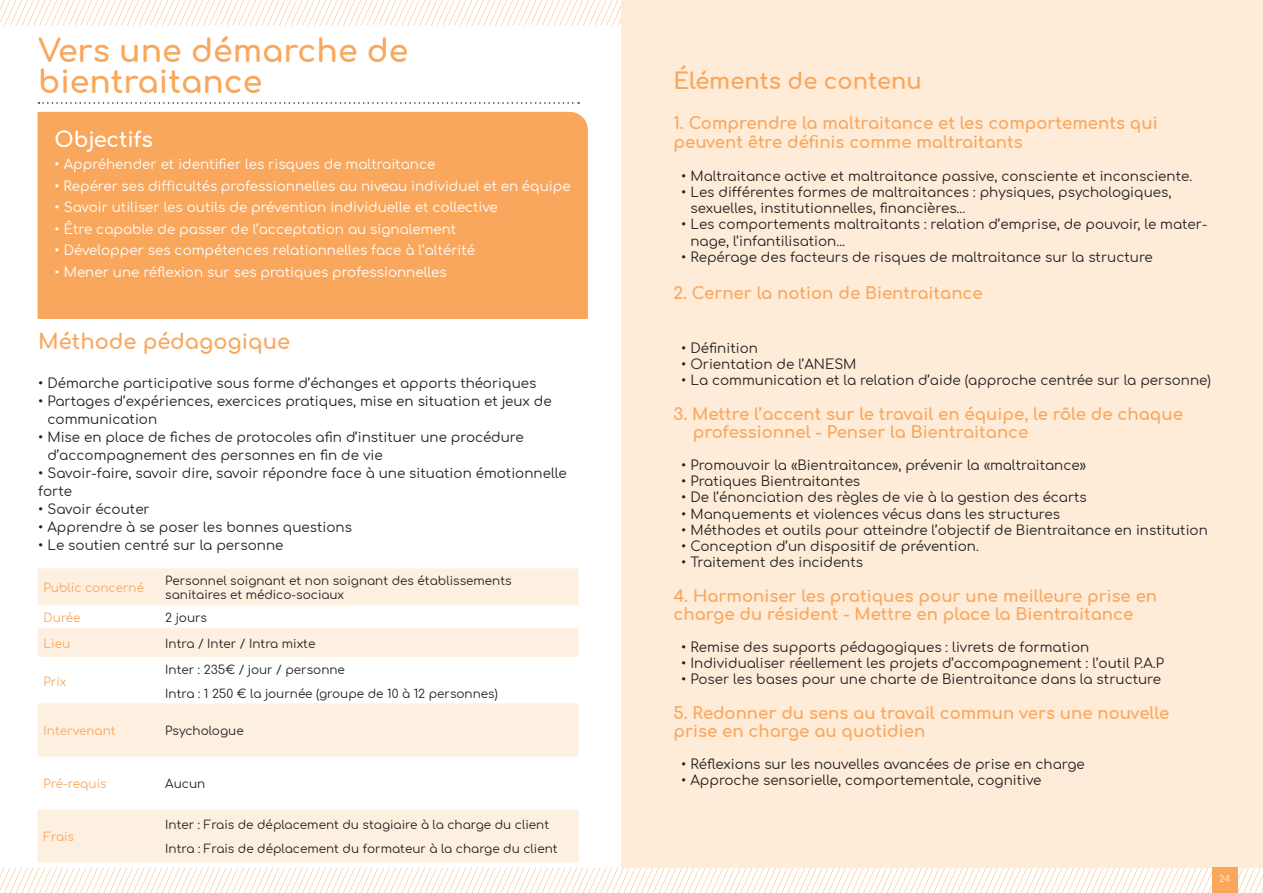
<style>
.page{position:relative;width:1263px;height:893px;background:#fff}
.page>*{position:absolute;margin:0;border:0;box-sizing:border-box;transform-origin:0 0}
.t1{font:700 31.5px "Comfortaa";color:#f9a75d}
.t2{font:700 22.5px "Comfortaa";color:#f9a75d}
.t3{font:700 21px "Comfortaa";color:#f9a75d}
.t4{font:700 21px "Comfortaa";color:#fff}
.t5{font:700 16.5px/18px "Comfortaa";color:#f9a75d}
.t6{font:13.5px/18px "Comfortaa";color:#231f20}
.t7{font:13.5px "Comfortaa";color:#fff}
.t8{font:12px "Comfortaa";color:#231f20}
.t9{font:12px "Comfortaa";color:#f9a75d}
.t10{font:300 9px "Comfortaa";color:#fff}
</style>
<div class="page">
<svg style="left:0;top:867px;width:1263px;height:26px"></svg>
<svg style="left:0;top:0;width:621px;height:26px"></svg>
<div style="left:621px;top:0;width:642px;height:867px;background:#feebd8"></div>
<div style="left:1212px;top:867px;width:25px;height:26px;background:#f9a75d"></div>
<svg style="left:39px;top:102px;width:540px;height:2px"></svg>
<div style="left:38px;top:112px;width:550px;height:207px;background:#f9a75d"></div>
<svg style="left:38px;top:568px;width:541px;height:294px;fill:#fef0e1"></svg>
<p class="t1" style="left:38px;top:21px;width:372px">Vers une démarche de</p>
<p class="t1" style="left:38px;top:53px;width:226px">bientraitance</p>
<p class="t4" style="left:55px;top:120px;width:100px">Objectifs</p>
<p class="t7" style="left:55px;top:152px;width:382px">• Appréhender et identifier les risques de maltraitance</p>
<p class="t7" style="left:55px;top:174px;width:518px">• Repérer ses difficultés professionnelles au niveau individuel et en équipe</p>
<p class="t7" style="left:55px;top:195px;width:445px">• Savoir utiliser les outils de prévention individuelle et collective</p>
<p class="t7" style="left:55px;top:217px;width:403px">• Être capable de passer de ’l acceptation au signalement</p>
<p class="t7" style="left:55px;top:238px;width:422px">• Développer ses compétences relationnelles face à ’l altérité</p>
<p class="t7" style="left:55px;top:260px;width:394px">• Mener une réflexion sur ses pratiques professionnelles</p>
<p class="t3" style="left:38px;top:322px;width:253px">Méthode pédagogique</p>
<p class="t6" style="left:38px;top:372px;width:500px">• Démarche participative sous forme d’échanges et apports théoriques</p>
<p class="t6" style="left:48px;top:390px;width:506px;text-indent:-9px">• Partages d’expériences, exercices pratiques, mise en situation et jeux de communication</p>
<p class="t6" style="left:48px;top:426px;width:478px;text-indent:-9px">• Mise en place de fiches de protocoles afin d’instituer une procédure d’accompagnement des personnes en fin de vie</p>
<p class="t6" style="left:38px;top:462px;width:530px">• Savoir-faire, savoir dire, savoir répondre face à une situation émotionnelle forte</p>
<p class="t6" style="left:38px;top:498px;width:113px">• Savoir écouter</p>
<p class="t6" style="left:38px;top:516px;width:315px">• Apprendre à se poser les bonnes questions</p>
<p class="t6" style="left:38px;top:534px;width:247px">• Le soutien centré sur la personne</p>
<p class="t9" style="left:44px;top:577px;width:102px">Public concerné</p>
<p class="t9" style="left:44px;top:607px;width:38px">Durée</p>
<p class="t9" style="left:44px;top:633px;width:28px">Lieu</p>
<p class="t9" style="left:44px;top:670px;width:24px">Prix</p>
<p class="t9" style="left:44px;top:720px;width:74px">Intervenant</p>
<p class="t9" style="left:44px;top:773px;width:65px">Pré-requis</p>
<p class="t9" style="left:44px;top:826px;width:32px">Frais</p>
<p class="t8" style="left:165px;top:570px;width:348px">Personnel soignant et non soignant des établissements</p>
<p class="t8" style="left:165px;top:584px;width:180px">sanitaires et médico-sociaux</p>
<p class="t8" style="left:165px;top:607px;width:43px">2 jours</p>
<p class="t8" style="left:165px;top:633px;width:152px">Intra / Inter / Intra mixte</p>
<p class="t8" style="left:165px;top:658px;width:181px">Inter : 235€ / jour / personne</p>
<p class="t8" style="left:165px;top:682px;width:334px">Intra 1: 250 € la journée (groupe de 10 à 12 personnes(</p>
<p class="t8" style="left:165px;top:720px;width:80px">Psychologue</p>
<p class="t8" style="left:165px;top:773px;width:41px">Aucun</p>
<p class="t8" style="left:165px;top:814px;width:385px">Inter : Frais de déplacement du stagiaire à la charge du client</p>
<p class="t8" style="left:165px;top:838px;width:394px">Intra : Frais de déplacement du formateur à la charge du client</p>
<p class="t2" style="left:673px;top:60px;width:250px">Éléments de contenu</p>
<p class="t5" style="left:673px;top:110px;width:486px;line-height:19.8px">1. Comprendre la maltraitance et les comportements qui peuvent être définis comme maltraitants</p>
<p class="t6" style="left:681px;top:165px;width:513px">• Maltraitance active et maltraitance passive, consciente et inconsciente.</p>
<p class="t6" style="left:690px;top:182px;width:482px;line-height:16.2px;text-indent:-9px">• Les différentes formes de maltraitances : physiques, psychologiques, sexuelles, institutionnelles, financières...</p>
<p class="t6" style="left:690px;top:230px;width:156px">nage ’l, infantilisation...</p>
<p class="t6" style="left:681px;top:214px;width:528px">• Les comportements maltraitants : relation d’emprise, de pouvoir le, mater-</p>
<p class="t6" style="left:681px;top:246px;width:473px">• Repérage des facteurs de risques de maltraitance sur la structure</p>
<p class="t5" style="left:673px;top:282px;width:311px">2. Cerner la notion de Bientraitance</p>
<p class="t6" style="left:681px;top:337px;width:78px">• Définition</p>
<p class="t6" style="left:681px;top:353px;width:177px">• Orientation de ’l ANESM</p>
<p class="t6" style="left:681px;top:370px;width:531px">• La communication et la relation d’aide (approche centrée sur la personne(</p>
<p class="t5" style="left:673px;top:402px;width:511px">3. Mettre ’l accent sur le travail en équipe, le rôle de chaque</p>
<p class="t5" style="left:693px;top:420px;width:337px">professionnel - Penser la Bientraitance</p>
<p class="t6" style="left:681px;top:454px;width:406px">• Promouvoir la «Bientraitance ,» prévenir la «maltraitance«</p>
<p class="t6" style="left:681px;top:470px;width:181px">• Pratiques Bientraitantes</p>
<p class="t6" style="left:681px;top:487px;width:407px">• De ’l énonciation des règles de vie à la gestion des écarts</p>
<p class="t6" style="left:681px;top:503px;width:380px">• Manquements et violences vécus dans les structures</p>
<p class="t6" style="left:681px;top:519px;width:528px">• Méthodes et outils pour atteindre ’l objectif de Bientraitance en institution</p>
<p class="t6" style="left:681px;top:535px;width:299px">• Conception d’un dispositif de prévention.</p>
<p class="t6" style="left:681px;top:551px;width:183px">• Traitement des incidents</p>
<p class="t5" style="left:673px;top:584px;width:485px">4. Harmoniser les pratiques pour une meilleure prise en charge du résident - Mettre en place la Bientraitance</p>
<p class="t6" style="left:681px;top:636px;width:410px">• Remise des supports pédagogiques : livrets de formation</p>
<p class="t6" style="left:681px;top:652px;width:484px">• Individualiser réellement les projets d’accompagnement ’l: o u t i l A.P P.</p>
<p class="t6" style="left:681px;top:668px;width:481px">• Poser les bases pour une charte de Bientraitance dans la structure</p>
<p class="t5" style="left:673px;top:701px;width:497px">5. Redonner du sens au travail commun vers une nouvelle prise en charge au quotidien</p>
<p class="t6" style="left:681px;top:753px;width:405px">• Réflexions sur les nouvelles avancées de prise en charge</p>
<p class="t6" style="left:681px;top:769px;width:362px">• Approche sensorielle, comportementale, cognitive</p>
<p class="t10" style="left:1219px;top:870px;width:12px">24</p>
</div>
